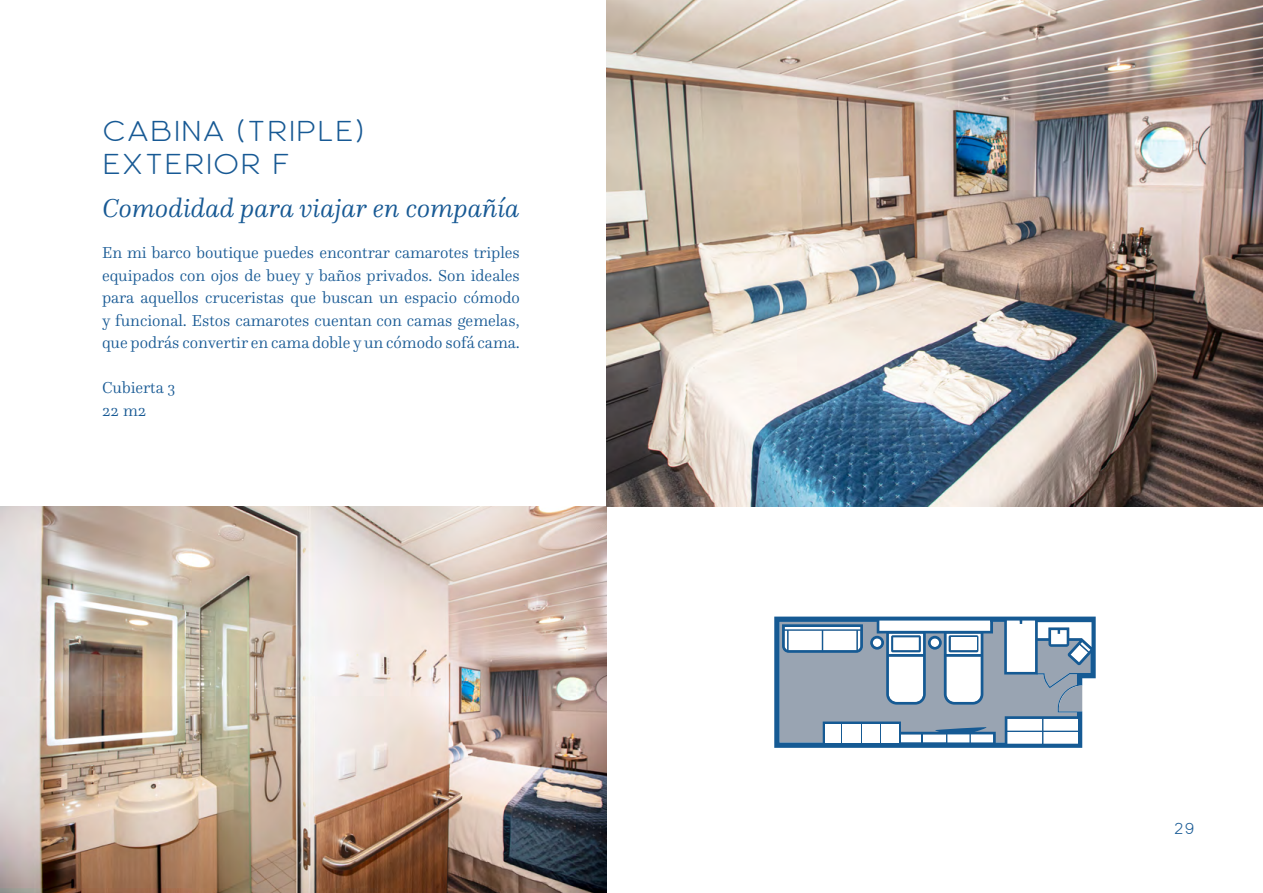
<style>
.page{position:relative;width:1263px;height:893px;background:#fff}
.page>*{position:absolute;margin:0;border:0;box-sizing:border-box;transform-origin:0 0}
.t1{font:italic 300 27px "Questa";color:#175994}
.t2{font:27px/32.4px "Grand Halva";color:#175994}
.t3{font:300 16.5px/22.5px "Questa";color:#175994;text-align:justify}
.t4{font:15px "Grand Halva";color:#175994}
</style>
<div class="page">
<img style="left:0;top:506px;width:607px;height:387px">
<img style="left:607px;top:0;width:656px;height:506px">
<svg style="left:774px;top:617px;width:322px;height:131px"></svg>
<h1 class="t2" style="left:102px;top:114px;width:265px">CABINA (TRIPLE)<br>EXTERIOR F</h1>
<h1 class="t1" style="left:102px;top:192px;width:419px">Comodidad para viajar en compañía</h1>
<p class="t3" style="left:102px;top:241px;width:419px">En mi barco boutique puedes encontrar camarotes triples equipados con ojos de buey y baños privados. Son ideales para aquellos cruceristas que buscan un espacio cómodo y funcional. Estos camarotes cuentan con camas gemelas, que podrás convertir en cama doble y un cómodo sofá cama.</p>
<p class="t3" style="left:102px;top:376px;width:75px">Cubierta 3<br>22 m2</p>
<p class="t4" style="left:1173px;top:819px;width:23px">29</p>
</div>
